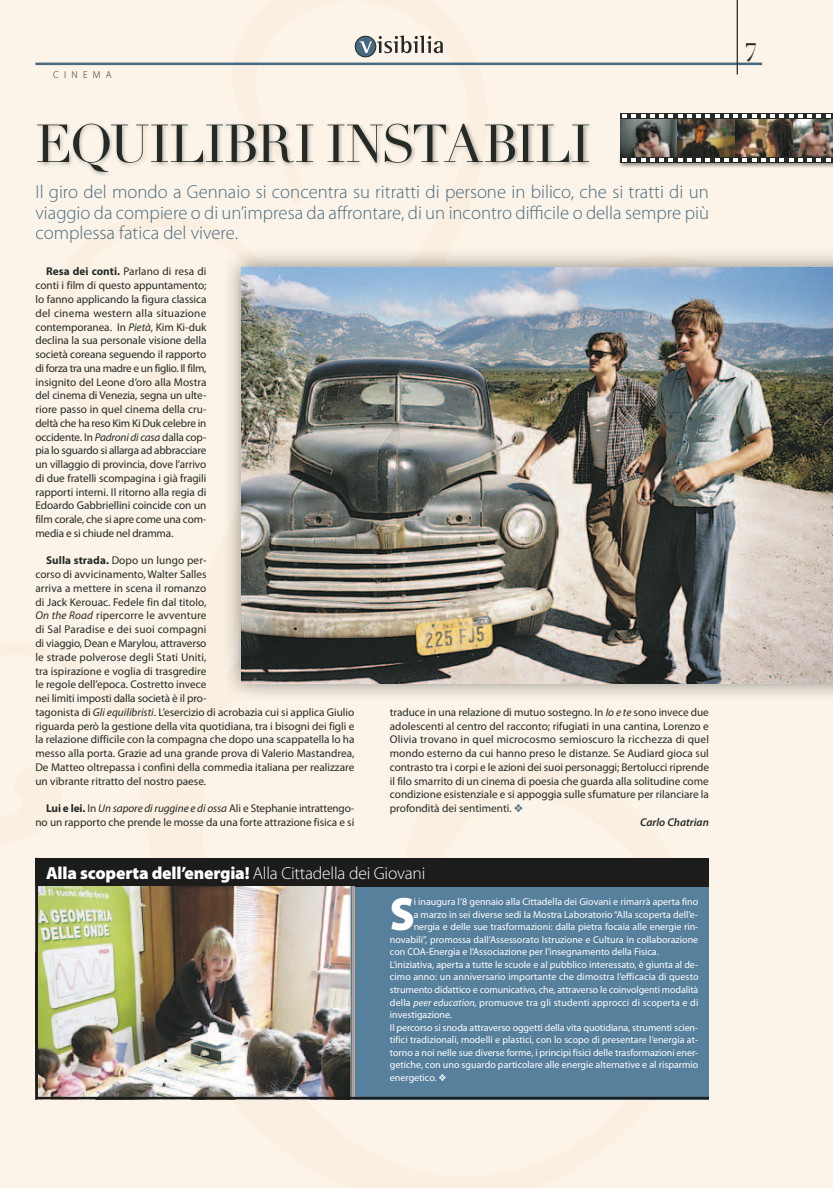
<style>
.page{position:relative;width:833px;height:1188px;background:#fff}
.page>*{position:absolute;margin:0;border:0;box-sizing:border-box;transform-origin:0 0}
.t1{font:52.5px "Didot LT Std";letter-spacing:-.005em;color:#252a27}
.t2{font:900 47.12px "Myriad Pro";color:#fff;scale:.95 1}
.t3{font:25px "Didot LT Std";color:#252a27}
.t4{font:300 18.75px/20px "Myriad Pro";color:#486a80;text-align:justify}
.t5{font:900 17.5px "Myriad Pro";letter-spacing:-.01em;color:#fff}
.t6{font:11.25px/13.8px "Myriad Pro";color:#252a27;text-align:justify}
.t7{font:italic 600 11.25px "Myriad Pro";color:#252a27}
.t8{font:10px/12.5px "Myriad Pro";color:#fff}
.t9{font:300 10px "Myriad Pro";letter-spacing:.52em;color:#252a27}
.s1{font-weight:700}
.s2{font-style:italic}
.s3{color:#486a80}
.s4{font-weight:300}
</style>
<div class="page">
<div style="left:0;top:0;width:809px;height:1187px;background:#fcf4e8"></div>
<hr style="left:35px;top:63px;width:727px;height:2px;background:#486a80">
<hr style="left:736px;top:0;width:2px;height:74px;background:#252a27">
<svg style="left:355px;top:36px;width:21px;height:21px"></svg>
<div style="left:355px;top:36px;width:21px;height:21px;border:1px solid #252a27;border-radius:50%"></div>
<svg style="left:359px;top:35px;width:84px;height:18px;background:#a9aaa5"></svg>
<div style="left:36px;top:122px;width:558px;height:55px;background:#252a27;opacity:.35"></div>
<img style="left:620px;top:119px;width:213px;height:36px">
<svg style="left:620px;top:113px;width:213px;height:6px"></svg>
<svg style="left:622px;top:114px;width:208px;height:3px"></svg>
<div style="left:618px;top:155px;width:215px;height:13px;background:#252a27;opacity:.55"></div>
<svg style="left:620px;top:157px;width:213px;height:6px"></svg>
<svg style="left:622px;top:158px;width:208px;height:4px"></svg>
<div style="left:222px;top:247px;width:611px;height:455px;background:#252a27;opacity:.55"></div>
<img style="left:242px;top:267px;width:591px;height:415px">
<img style="left:34px;top:855px;width:677px;height:245px">
<p class="t9" style="left:53px;top:70px;width:60px">cinema</p>
<h1 class="t1" style="left:35px;top:112px;width:557px">EQUILIBRI INSTABILI</h1>
<h3 class="t4" style="left:35px;top:182px;width:675px">I l giro del mondo a Gennaio si concentra su ritratti di persone in bilico, che si tratti di un viaggio da compiere o di un’impresa da affrontare, di un incontro difficile o della sempre più complessa fatica del vivere.</h3>
<p class="t6" style="left:35px;top:265px;width:173px;text-indent:11px"><span class="s1">Resa dei conti.</span> Parlano di resa di conti i film di questo appuntamento; lo fanno applicando la figura classica del cinema western alla situazione contemporanea. I n <span class="s2">Pietà</span>, Kim Ki-duk declina la sua personale visione della società coreana seguendo il rapporto di forza tra una madre e un figlio. Il film, insignito del Leone d’oro alla Mostra del cinema di Venezia, segna un ulte&shy;riore passo in quel cinema della cru&shy;deltà che ha reso Kim Ki Duk celebre in occidente. I n <span class="s2">Padroni di casa</span> dalla cop&shy;pia lo sguardo si allarga ad abbracciare un villaggio di provincia, dove l’arrivo di due fratelli scompagina i già fragili rapporti interni. I l ritorno alla regia di Edoardo Gabbriellini coincide con un film corale, che si apre come una com&shy;media e si chiude nel dramma.</p>
<p class="t6" style="left:35px;top:554px;width:321px;text-align:left;text-indent:11px"><span class="s1">Sulla strada.</span> Dopo un lungo per-<br>corso di avvicinamento, Walter Salles<br>arriva a mettere in scena il romanzo<br>di Jack Kerouac. Fedele fin dal titolo,<br><span class="s2">On the Road</span> ripercorre le avventure<br>di Sal Paradise e dei suoi compagni<br>di viaggio, Dean e Marylou, attraverso<br>le strade polverose degli Stati Uniti,<br>tra ispirazione e voglia di trasgredire<br>le regole dell’epoca. Costretto invece<br>nei limiti imposti dalla società è il pro-<br>tagonista di <span class="s2">Gli equilibristi</span>. L’esercizio di acrobazia cui si applica Giulio riguarda però la gestione della vita quotidiana, tra i bisogni dei figli e la relazione difficile con la compagna che dopo una scappatella lo ha messo alla porta. Grazie ad una grande prova di Valerio Mastandrea, De Matteo oltrepassa i confini della commedia italiana per realizzare un vibrante ritratto del nostro paese.</p>
<p class="t6" style="left:35px;top:801px;width:320px;text-align:right"><span class="s1">Lui e lei.</span> I n <span class="s2">Un sapore di ruggine e di ossa</span> Ali e Stephanie intrattengo&shy;no un rapporto che prende le mosse da una forte attrazione fisica e si</p>
<p class="t6" style="left:390px;top:705px;width:320px">traduce in una relazione di mutuo sostegno. I n <span class="s2">Io e te</span> sono invece due</p>
<p class="t6" style="left:390px;top:718px;width:320px">adolescenti al centro del racconto; rifugiati in una cantina, Lorenzo e</p>
<p class="t6" style="left:390px;top:732px;width:321px">Olivia trovano in quel microcosmo semioscuro la ricchezza di quel</p>
<p class="t6" style="left:390px;top:746px;width:320px">mondo esterno da cui hanno preso le distanze. Se Audiard gioca sul</p>
<p class="t6" style="left:390px;top:760px;width:321px">contrasto tra i corpi e le azioni dei suoi personaggi; Bertolucci riprende</p>
<p class="t6" style="left:390px;top:773px;width:320px">il filo smarrito di un cinema di poesia che guarda alla solitudine come</p>
<p class="t6" style="left:390px;top:787px;width:321px">condizione esistenziale e si appoggia sulle sfumature per rilanciare la</p>
<p class="t6" style="left:390px;top:801px;width:134px">profondità dei sentimenti. <span class="s3">❖</span></p>
<p class="t7" style="left:640px;top:815px;width:70px">Carlo Chatrian</p>
<h3 class="t5" style="left:46px;top:862px;width:381px">Alla scoperta dell’energia! <span class="s4">Alla Cittadella dei Giovani</span></h3>
<h2 class="t2" style="left:390px;top:887px;width:28px">S</h2>
<p class="t8" style="left:414px;top:895px;width:286px">i inaugura l’8 gennaio alla Cittadella dei Giovani e rimarrà aperta fino</p>
<p class="t8" style="left:414px;top:908px;width:286px">a marzo in sei diverse sedi la Mostra Laboratorio “Alla scoperta dell’e-</p>
<p class="t8" style="left:414px;top:920px;width:286px">nergia e delle sue trasformazioni: dalla pietra focaia alle energie rin-</p>
<p class="t8" style="left:390px;top:933px;width:310px">novabili”, promossa dall’Assessorato Istruzione e Cultura in collaborazione</p>
<p class="t8" style="left:390px;top:945px;width:25px">con COA</p>
<p class="t8" style="left:390px;top:945px;width:310px;text-indent:36px">-Energia e l’Associazione per l’insegnamento della Fisica.<br>L’iniziativa, aperta a tutte le scuole e al pubblico interessato, è giunta al de&shy;cimo anno: un anniversario importante che dimostra l’efficacia di questo strumento didattico e comunicativo, che, attraverso le coinvolgenti modalità della <span class="s2">peer education,</span> promuove tra gli studenti approcci di scoperta e di investigazione.<br>I l percorso si snoda attraverso oggetti della vita quotidiana, strumenti scien&shy;tifici tradizionali, modelli e plastici, con lo scopo di presentare l’energia at&shy;torno a noi nelle sue diverse forme, i principi fisici delle trasformazioni ener&shy;getiche, con uno sguardo particolare alle energie alternative e al risparmio energetico. ❖</p>
<h3 class="t3" style="left:744px;top:37px;width:15px">7</h3>
</div>
